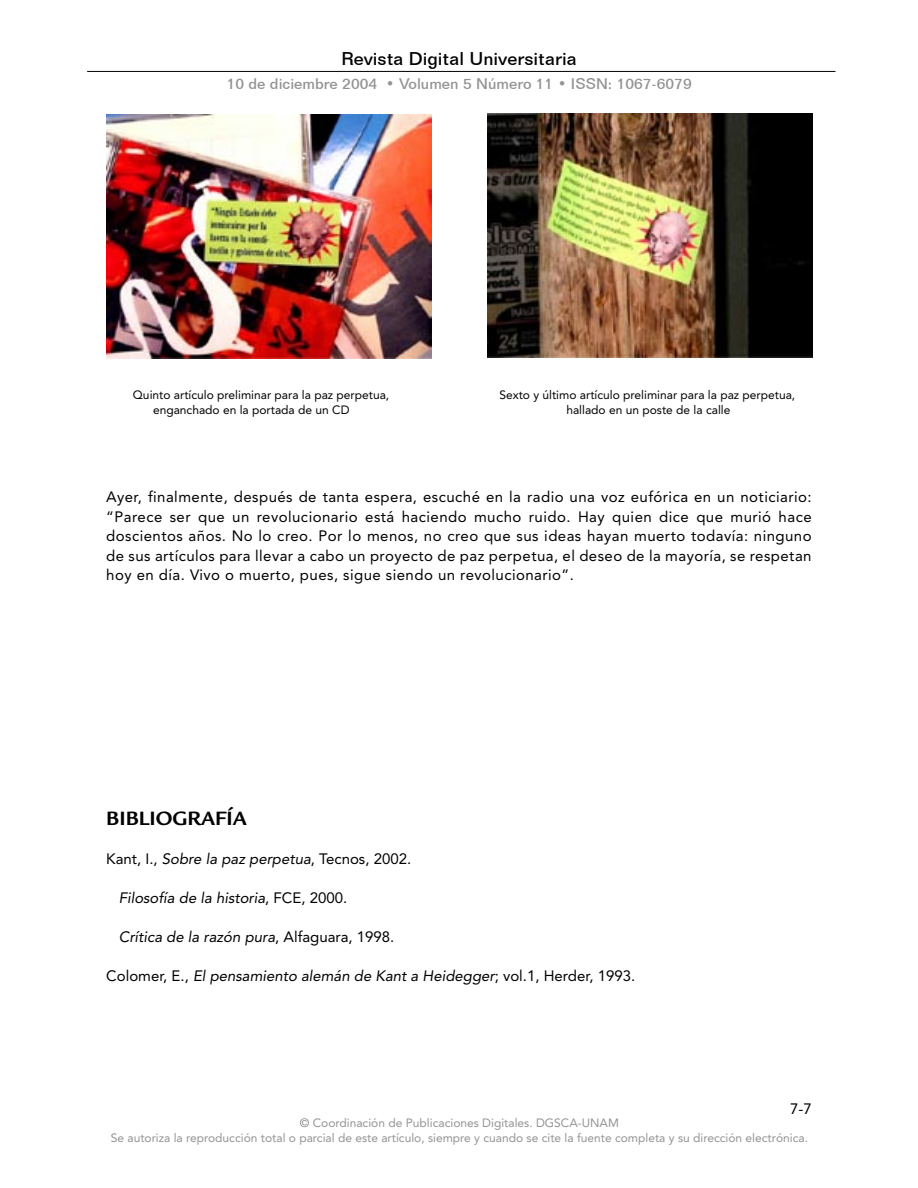
<style>
.page{position:relative;width:918px;height:1188px;background:#fff}
.page>*{position:absolute;margin:0;border:0;box-sizing:border-box;transform-origin:0 0}
.subtitulos_1{font:700 21px "Legacy Sans";color:#000}
.t1{font:500 18px "Folio BT";color:#000}
.cuerpo{font:15px/19.5px "Avenir";letter-spacing:.03em;color:#000;text-align:justify}
.cuerpo-2{font:italic 15px "Avenir";color:#000}
.t2{font:500 15px "Folio BT";color:#939393}
.cuerpo-3{font:15px "Avenir";color:#000}
.t3{font:12px/15px "Avenir";color:#939393;text-align:center}
.cuerpo-4{font:12px "Avenir";color:#000}
.s1{font-style:italic}
.s2{font-style:normal}
.s3{color:#7c7c7c}
</style>
<div class="page">
<hr style="left:87px;top:71px;width:749px;height:1px;background:#000">
<img style="left:106px;top:115px;width:325px;height:244px">
<img style="left:488px;top:113px;width:325px;height:245px">
<p class="t1" style="left:342px;top:47px;width:237px">Revista Digital Universitaria</p>
<p class="t2" style="left:227px;top:74px;width:467px">10 de diciembre 2004 • Volumen 5 Número 11 • ISSN: 1067-6079</p>
<p class="cuerpo-4" style="left:133px;top:388px;width:258px">Quinto artículo preliminar para la paz perpetua,</p>
<p class="cuerpo-4" style="left:499px;top:388px;width:297px">Sexto y último artículo preliminar para la paz perpetua,</p>
<p class="cuerpo-4" style="left:153px;top:403px;width:198px">enganchado en la portada de un CD</p>
<p class="cuerpo-4" style="left:566px;top:403px;width:166px">hallado en un poste de la calle</p>
<p class="cuerpo" style="left:106px;top:487px;width:707px">Ayer, finalmente, después de tanta espera, escuché en la radio una voz eufórica en un noticiario: “Parece ser que un revolucionario está haciendo mucho ruido. Hay quien dice que murió hace doscientos años. No lo creo. Por lo menos, no creo que sus ideas hayan muerto todavía: ninguno de sus artículos para llevar a cabo un proyecto de paz perpetua, el deseo de la mayoría, se respetan hoy en día. Vivo o muerto, pues, sigue siendo un revolucionario”.</p>
<p class="subtitulos_1" style="left:106px;top:806px;width:142px">BIBLIOGRAFÍA</p>
<p class="cuerpo-3" style="left:106px;top:850px;width:306px">Kant, I., <span class="s1">Sobre la paz perpetua</span>, Tecnos, 2002.</p>
<p class="cuerpo-2" style="left:119px;top:889px;width:230px">Filosofía de la historia<span class="s2">, FCE, 2000.</span></p>
<p class="cuerpo-2" style="left:119px;top:928px;width:277px">Crítica de la razón pura<span class="s2">, Alfaguara, 1998.</span></p>
<p class="cuerpo-2" style="left:106px;top:967px;width:530px"><span class="s2">Colomer, E.,</span> El pensamiento alemán de Kant a Heidegger<span class="s2">; vol.1, Herder, 1993.</span></p>
<p class="cuerpo" style="left:790px;top:1099px;width:23px">7-7</p>
<p class="t3" style="left:111px;top:1116px;width:699px"><span class="s3">©</span> Coordinación de Publicaciones Digitales. DGSCA-UNAM<br>Se autoriza la reproducción total o parcial de este artículo, siempre y cuando se cite la fuente completa y su dirección electrónica.</p>
</div>
